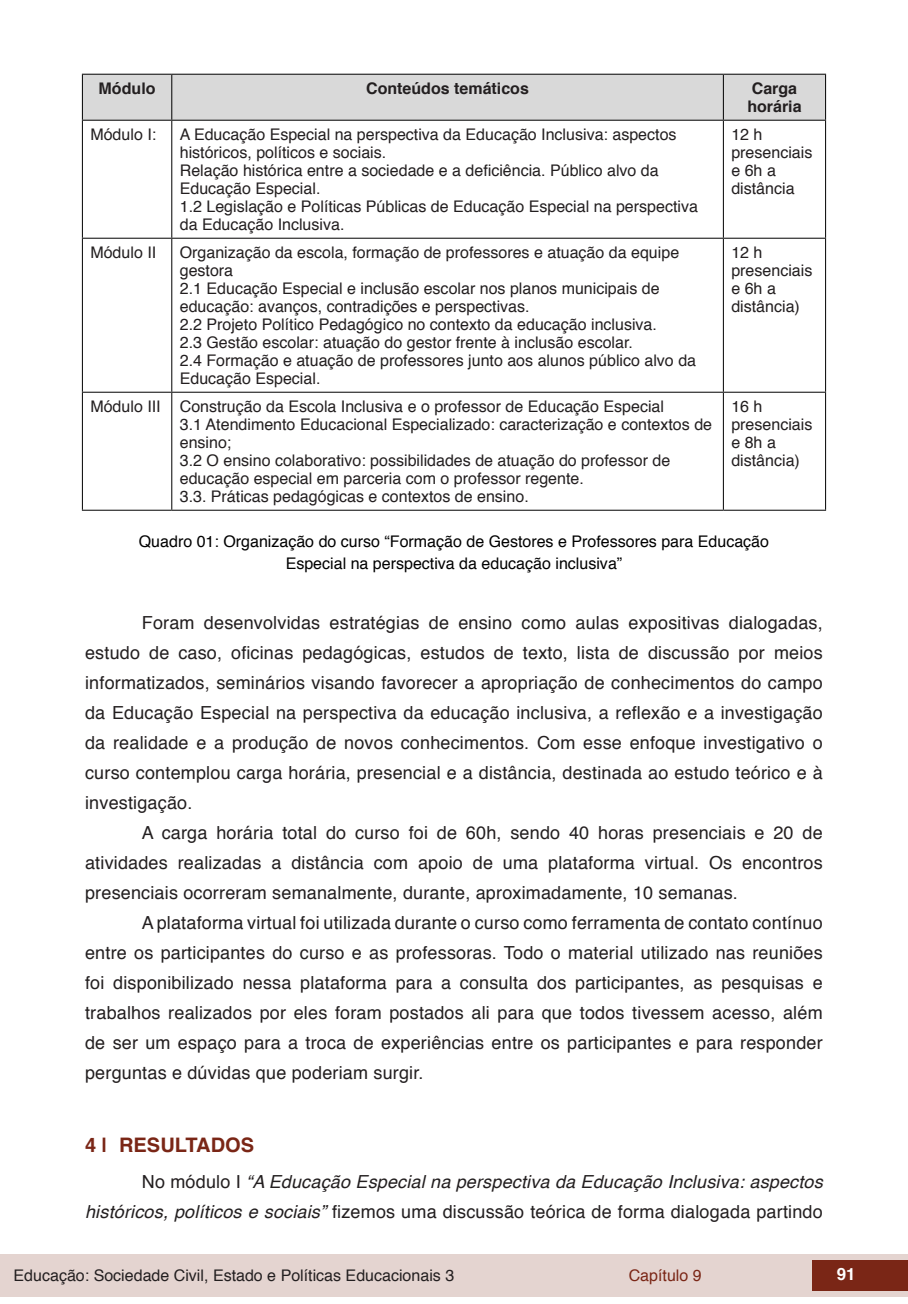
<style>
.page{position:relative;width:908px;height:1304px;background:#fff}
.page>*{position:absolute;margin:0;border:0;box-sizing:border-box;transform-origin:0 0}
.t1{font:700 20px "Helvetica";color:#7a2616}
.txt{font:18px/30px "Helvetica";letter-spacing:.01em;color:#231f20;text-align:justify}
.txt-2{font:italic 18px/30px "Helvetica";letter-spacing:.01em;color:#231f20;text-align:right}
.t2{font:700 16.8px "Helvetica";color:#fff}
.tab_txt{font:16px/18px "Helvetica";color:#231f20}
.info_tab_graf_imag{font:16px/22px "Helvetica";color:#000;text-align:center}
.tab_txt-2{font:700 16px/18px "Helvetica";color:#231f20}
.t3{font:16px "Helvetica";color:#7a2616}
.s1{font-style:normal}
</style>
<div class="page">
<div style="left:0;top:1254px;width:906px;height:43px;background:#e4d4d0"></div>
<div style="left:812px;top:1261px;width:95px;height:30px;background:#7a2616"></div>
<div style="left:83px;top:75px;width:741px;height:45px;background:#d9d9d9"></div>
<hr style="left:82px;top:74px;width:90px;height:1px;background:#000">
<hr style="left:82px;top:75px;width:1px;height:45px;background:#000">
<hr style="left:172px;top:74px;width:551px;height:1px;background:#000">
<hr style="left:171px;top:75px;width:1px;height:45px;background:#000">
<hr style="left:723px;top:74px;width:102px;height:1px;background:#000">
<hr style="left:722px;top:75px;width:1px;height:45px;background:#000">
<hr style="left:824px;top:75px;width:1px;height:45px;background:#000">
<hr style="left:82px;top:120px;width:90px;height:1px;background:#000">
<hr style="left:82px;top:121px;width:1px;height:117px;background:#000">
<hr style="left:172px;top:120px;width:551px;height:1px;background:#000">
<hr style="left:171px;top:121px;width:1px;height:117px;background:#000">
<hr style="left:723px;top:120px;width:102px;height:1px;background:#000">
<hr style="left:722px;top:121px;width:1px;height:117px;background:#000">
<hr style="left:824px;top:121px;width:1px;height:117px;background:#000">
<hr style="left:82px;top:238px;width:90px;height:1px;background:#000">
<hr style="left:82px;top:239px;width:1px;height:153px;background:#000">
<hr style="left:172px;top:238px;width:551px;height:1px;background:#000">
<hr style="left:171px;top:239px;width:1px;height:153px;background:#000">
<hr style="left:723px;top:238px;width:102px;height:1px;background:#000">
<hr style="left:722px;top:239px;width:1px;height:153px;background:#000">
<hr style="left:824px;top:239px;width:1px;height:153px;background:#000">
<hr style="left:82px;top:392px;width:90px;height:1px;background:#000">
<hr style="left:82px;top:393px;width:1px;height:117px;background:#000">
<hr style="left:172px;top:392px;width:551px;height:1px;background:#000">
<hr style="left:171px;top:393px;width:1px;height:117px;background:#000">
<hr style="left:723px;top:392px;width:102px;height:1px;background:#000">
<hr style="left:722px;top:393px;width:1px;height:117px;background:#000">
<hr style="left:824px;top:393px;width:1px;height:117px;background:#000">
<hr style="left:82px;top:510px;width:90px;height:1px;background:#000">
<hr style="left:172px;top:510px;width:551px;height:1px;background:#000">
<hr style="left:723px;top:510px;width:102px;height:1px;background:#000">
<p class="tab_txt-2" style="left:99px;top:80px;width:58px">Módulo</p>
<p class="tab_txt-2" style="left:366px;top:80px;width:164px">Conteúdos temáticos</p>
<p class="tab_txt-2" style="left:747px;top:80px;width:56px">Carga horária</p>
<p class="tab_txt" style="left:90px;top:126px;width:67px">Módulo I:</p>
<p class="tab_txt" style="left:180px;top:126px;width:498px">A Educação Especial na perspectiva da Educação Inclusiva: aspectos históricos, políticos e sociais.</p>
<p class="tab_txt" style="left:180px;top:162px;width:480px">Relação histórica entre a sociedade e a deficiência. Público alvo da<br>Educação Especial.</p>
<p class="tab_txt" style="left:180px;top:198px;width:519px">1.2 Legislação e Políticas Públicas de Educação Especial na perspectiva da Educação Inclusiva.</p>
<p class="tab_txt" style="left:731px;top:126px;width:82px">12 h presenciais e 6h a distância</p>
<p class="tab_txt" style="left:90px;top:244px;width:67px">Módulo II</p>
<p class="tab_txt" style="left:180px;top:244px;width:500px">Organização da escola, formação de professores e atuação da equipe gestora</p>
<p class="tab_txt" style="left:180px;top:280px;width:481px">2.1 Educação Especial e inclusão escolar nos planos municipais de educação: avanços, contradições e perspectivas.</p>
<p class="tab_txt" style="left:180px;top:316px;width:478px">2.2 Projeto Político Pedagógico no contexto da educação inclusiva.</p>
<p class="tab_txt" style="left:180px;top:334px;width:454px">2.3 Gestão escolar: atuação do gestor frente à inclusão escolar.</p>
<p class="tab_txt" style="left:180px;top:352px;width:517px">2.4 Formação e atuação de professores junto aos alunos público alvo da<br>Educação Especial.</p>
<p class="tab_txt" style="left:90px;top:398px;width:72px">Módulo III</p>
<p class="tab_txt" style="left:180px;top:398px;width:485px">Construção da Escola Inclusiva e o professor de Educação Especial</p>
<p class="tab_txt" style="left:180px;top:416px;width:533px">3.1 Atendimento Educacional Especializado: caracterização e contextos de ensino;</p>
<p class="tab_txt" style="left:180px;top:452px;width:492px">3.2 O ensino colaborativo: possibilidades de atuação do professor de educação especial em parceria com o professor regente.</p>
<p class="tab_txt" style="left:180px;top:488px;width:350px">3.3. Práticas pedagógicas e contextos de ensino.</p>
<p class="tab_txt" style="left:731px;top:244px;width:82px">12 h presenciais e 6h a distância)</p>
<p class="tab_txt" style="left:731px;top:398px;width:82px">16 h presenciais e 8h a distância)</p>
<p class="info_tab_graf_imag" style="left:139px;top:531px;width:631px">Quadro 01: Organização do curso “Formação de Gestores e Professores para Educação<br>Especial na perspectiva da educação inclusiva”</p>
<p class="txt" style="left:85px;top:609px;width:738px;text-indent:57px">Foram desenvolvidas estratégias de ensino como aulas expositivas dialogadas, estudo de caso, oficinas pedagógicas, estudos de texto, lista de discussão por meios informatizados, seminários visando favorecer a apropriação de conhecimentos do campo da Educação Especial na perspectiva da educação inclusiva, a reflexão e a investigação da realidade e a produção de novos conhecimentos. Com esse enfoque investigativo o curso contemplou carga horária, presencial e a distância, destinada ao estudo teórico e à investigação.</p>
<p class="txt" style="left:85px;top:819px;width:738px;text-indent:57px">A carga horária total do curso foi de 60h, sendo 40 horas presenciais e 20 de atividades realizadas a distância com apoio de uma plataforma virtual. Os encontros presenciais ocorreram semanalmente, durante, aproximadamente, 10 semanas.</p>
<p class="txt" style="left:85px;top:909px;width:738px;text-indent:57px">A plataforma virtual foi utilizada durante o curso como ferramenta de contato contínuo entre os participantes do curso e as professoras. Todo o material utilizado nas reuniões foi disponibilizado nessa plataforma para a consulta dos participantes, as pesquisas e trabalhos realizados por eles foram postados ali para que todos tivessem acesso, além de ser um espaço para a troca de experiências entre os participantes e para responder perguntas e dúvidas que poderiam surgir.</p>
<p class="t1" style="left:85px;top:1129px;width:170px">4 | RESULTADOS</p>
<p class="txt-2" style="left:85px;top:1167px;width:738px"><span class="s1">No módulo I</span> “A Educação Especial na perspectiva da Educação Inclusiva: aspectos históricos, políticos e sociais” <span class="s1">fizemos uma discussão teórica de forma dialogada partindo</span></p>
<p class="tab_txt" style="left:14px;top:1267px;width:442px">Educação: Sociedade Civil, Estado e Políticas Educacionais 3</p>
<p class="t3" style="left:628px;top:1263px;width:74px">Capítulo 9</p>
<p class="t2" style="left:836px;top:1261px;width:20px">91</p>
</div>
